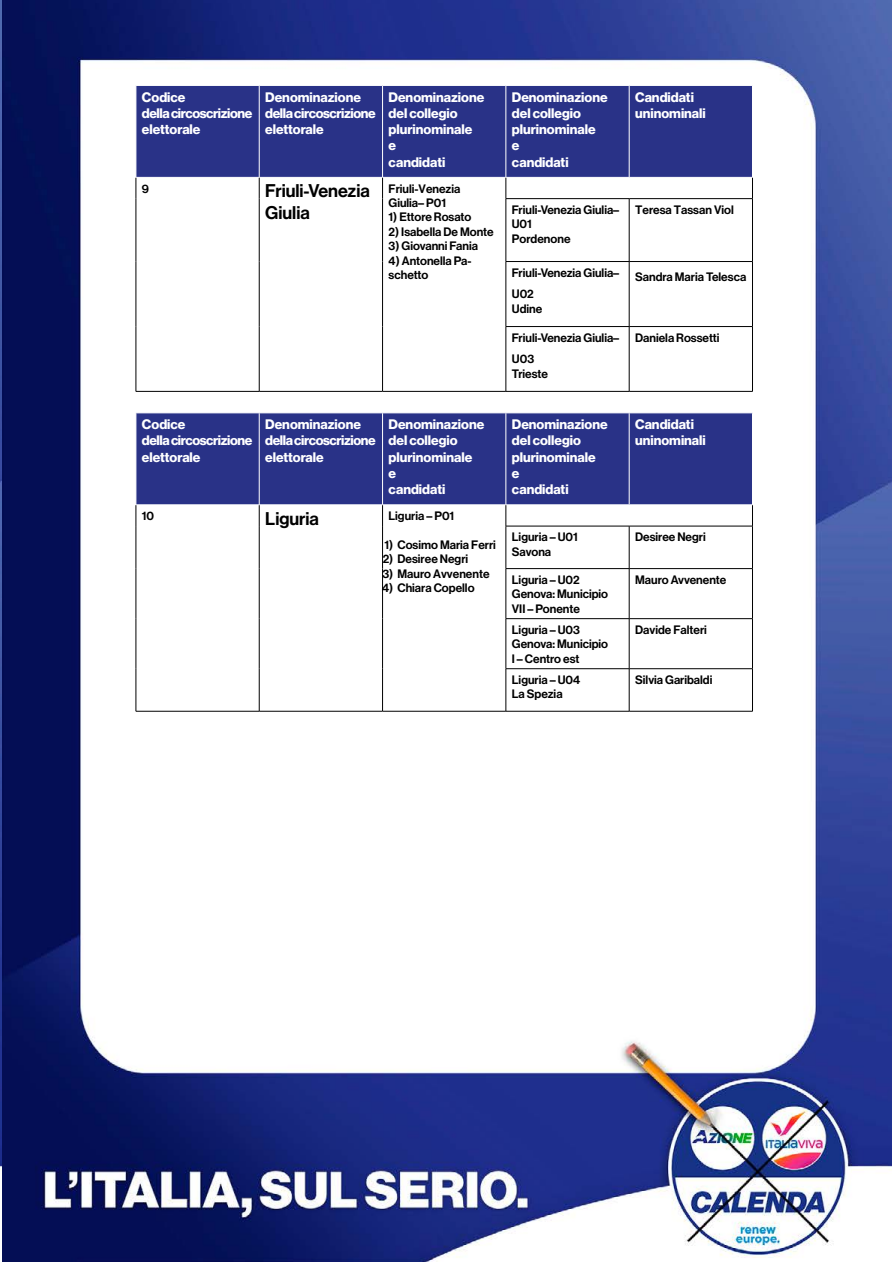
<style>
.page{position:relative;width:893px;height:1263px;background:#fff}
.page>*{position:absolute;margin:0;border:0;box-sizing:border-box;transform-origin:0 0}
.t1{font:18px/21.6px "N Haas Grotesk DS Pro 65 Md";color:#000}
.t2{font:13.5px/16.2px "N Haas Grotesk DS Pro 75 Bd";color:#fff}
.t3{font:13.5px/16.2px "N Haas Grotesk DS Pro 75 Bd";letter-spacing:-.03em;color:#fff}
.t4{font:12px/14.4px "N Haas Grotesk DS Pro 65 Md";color:#000}
</style>
<div class="page">
<img style="left:0;top:0;width:892px;height:1262px">
<div style="left:137px;top:86px;width:615px;height:91px;background:#293287"></div>
<hr style="left:136px;top:85px;width:123px;height:1px;background:#fff">
<hr style="left:136px;top:86px;width:1px;height:91px;background:#fff">
<hr style="left:259px;top:85px;width:124px;height:1px;background:#fff">
<hr style="left:259px;top:86px;width:1px;height:91px;background:#fff">
<hr style="left:383px;top:85px;width:123px;height:1px;background:#fff">
<hr style="left:382px;top:86px;width:1px;height:91px;background:#fff">
<hr style="left:506px;top:85px;width:123px;height:1px;background:#fff">
<hr style="left:505px;top:86px;width:1px;height:91px;background:#fff">
<hr style="left:629px;top:85px;width:124px;height:1px;background:#fff">
<hr style="left:629px;top:86px;width:1px;height:91px;background:#fff">
<hr style="left:752px;top:86px;width:1px;height:91px;background:#fff">
<hr style="left:136px;top:177px;width:123px;height:1px;background:#fff">
<hr style="left:259px;top:177px;width:124px;height:1px;background:#fff">
<hr style="left:383px;top:177px;width:123px;height:1px;background:#fff">
<hr style="left:506px;top:177px;width:123px;height:1px;background:#fff">
<hr style="left:629px;top:177px;width:124px;height:1px;background:#fff">
<svg style="left:136px;top:178px;width:1px;height:21px"></svg>
<svg style="left:259px;top:178px;width:1px;height:21px"></svg>
<svg style="left:382px;top:178px;width:1px;height:21px"></svg>
<svg style="left:506px;top:178px;width:1px;height:20px"></svg>
<svg style="left:752px;top:178px;width:1px;height:20px"></svg>
<hr style="left:136px;top:199px;width:1px;height:62px;background:#000">
<hr style="left:259px;top:199px;width:1px;height:62px;background:#000">
<hr style="left:382px;top:199px;width:1px;height:62px;background:#000">
<hr style="left:506px;top:198px;width:123px;height:1px;background:#000">
<hr style="left:506px;top:199px;width:1px;height:62px;background:#000">
<hr style="left:629px;top:198px;width:124px;height:1px;background:#000">
<hr style="left:629px;top:199px;width:1px;height:62px;background:#000">
<hr style="left:752px;top:199px;width:1px;height:62px;background:#000">
<hr style="left:136px;top:261px;width:1px;height:66px;background:#000">
<hr style="left:259px;top:261px;width:1px;height:66px;background:#000">
<hr style="left:382px;top:261px;width:1px;height:66px;background:#000">
<hr style="left:506px;top:261px;width:123px;height:1px;background:#000">
<hr style="left:506px;top:262px;width:1px;height:64px;background:#000">
<hr style="left:629px;top:261px;width:124px;height:1px;background:#000">
<hr style="left:629px;top:262px;width:1px;height:64px;background:#000">
<hr style="left:752px;top:262px;width:1px;height:64px;background:#000">
<hr style="left:136px;top:327px;width:1px;height:64px;background:#000">
<hr style="left:259px;top:327px;width:1px;height:64px;background:#000">
<hr style="left:382px;top:327px;width:1px;height:64px;background:#000">
<hr style="left:506px;top:326px;width:123px;height:1px;background:#000">
<hr style="left:506px;top:327px;width:1px;height:64px;background:#000">
<hr style="left:629px;top:326px;width:124px;height:1px;background:#000">
<hr style="left:629px;top:327px;width:1px;height:64px;background:#000">
<hr style="left:752px;top:327px;width:1px;height:64px;background:#000">
<hr style="left:136px;top:391px;width:123px;height:1px;background:#000">
<hr style="left:259px;top:391px;width:124px;height:1px;background:#000">
<hr style="left:383px;top:391px;width:123px;height:1px;background:#000">
<hr style="left:506px;top:391px;width:123px;height:1px;background:#000">
<hr style="left:629px;top:391px;width:124px;height:1px;background:#000">
<div style="left:137px;top:413px;width:615px;height:91px;background:#293287"></div>
<hr style="left:136px;top:412px;width:123px;height:1px;background:#fff">
<hr style="left:136px;top:413px;width:1px;height:91px;background:#fff">
<hr style="left:259px;top:412px;width:124px;height:1px;background:#fff">
<hr style="left:259px;top:413px;width:1px;height:91px;background:#fff">
<hr style="left:383px;top:412px;width:123px;height:1px;background:#fff">
<hr style="left:382px;top:413px;width:1px;height:91px;background:#fff">
<hr style="left:506px;top:412px;width:123px;height:1px;background:#fff">
<hr style="left:505px;top:413px;width:1px;height:91px;background:#fff">
<hr style="left:629px;top:412px;width:124px;height:1px;background:#fff">
<hr style="left:629px;top:413px;width:1px;height:91px;background:#fff">
<hr style="left:752px;top:413px;width:1px;height:91px;background:#fff">
<hr style="left:136px;top:504px;width:123px;height:1px;background:#fff">
<hr style="left:259px;top:504px;width:124px;height:1px;background:#fff">
<hr style="left:383px;top:504px;width:123px;height:1px;background:#fff">
<hr style="left:506px;top:504px;width:123px;height:1px;background:#fff">
<hr style="left:629px;top:504px;width:124px;height:1px;background:#fff">
<svg style="left:136px;top:505px;width:1px;height:21px"></svg>
<svg style="left:259px;top:505px;width:1px;height:21px"></svg>
<svg style="left:382px;top:505px;width:1px;height:21px"></svg>
<svg style="left:506px;top:505px;width:1px;height:21px"></svg>
<svg style="left:752px;top:505px;width:1px;height:21px"></svg>
<hr style="left:136px;top:526px;width:1px;height:43px;background:#000">
<hr style="left:259px;top:526px;width:1px;height:43px;background:#000">
<hr style="left:382px;top:526px;width:1px;height:43px;background:#000">
<hr style="left:506px;top:526px;width:123px;height:1px;background:#000">
<hr style="left:506px;top:526px;width:1px;height:42px;background:#000">
<hr style="left:629px;top:526px;width:124px;height:1px;background:#000">
<hr style="left:629px;top:526px;width:1px;height:42px;background:#000">
<hr style="left:752px;top:526px;width:1px;height:42px;background:#000">
<hr style="left:136px;top:569px;width:1px;height:50px;background:#000">
<hr style="left:259px;top:569px;width:1px;height:50px;background:#000">
<hr style="left:382px;top:569px;width:1px;height:50px;background:#000">
<hr style="left:506px;top:568px;width:123px;height:1px;background:#000">
<hr style="left:506px;top:569px;width:1px;height:49px;background:#000">
<hr style="left:629px;top:568px;width:124px;height:1px;background:#000">
<hr style="left:629px;top:569px;width:1px;height:49px;background:#000">
<hr style="left:752px;top:569px;width:1px;height:49px;background:#000">
<hr style="left:136px;top:619px;width:1px;height:50px;background:#000">
<hr style="left:259px;top:619px;width:1px;height:50px;background:#000">
<hr style="left:382px;top:619px;width:1px;height:50px;background:#000">
<hr style="left:506px;top:618px;width:123px;height:1px;background:#000">
<hr style="left:506px;top:619px;width:1px;height:49px;background:#000">
<hr style="left:629px;top:618px;width:124px;height:1px;background:#000">
<hr style="left:629px;top:619px;width:1px;height:49px;background:#000">
<hr style="left:752px;top:619px;width:1px;height:49px;background:#000">
<hr style="left:136px;top:669px;width:1px;height:42px;background:#000">
<hr style="left:259px;top:669px;width:1px;height:42px;background:#000">
<hr style="left:382px;top:669px;width:1px;height:42px;background:#000">
<hr style="left:506px;top:668px;width:123px;height:1px;background:#000">
<hr style="left:506px;top:669px;width:1px;height:42px;background:#000">
<hr style="left:629px;top:668px;width:124px;height:1px;background:#000">
<hr style="left:629px;top:669px;width:1px;height:42px;background:#000">
<hr style="left:752px;top:669px;width:1px;height:42px;background:#000">
<hr style="left:136px;top:711px;width:123px;height:1px;background:#000">
<hr style="left:259px;top:711px;width:124px;height:1px;background:#000">
<hr style="left:383px;top:711px;width:123px;height:1px;background:#000">
<hr style="left:506px;top:711px;width:123px;height:1px;background:#000">
<hr style="left:629px;top:711px;width:124px;height:1px;background:#000">
<p class="t3" style="left:142px;top:89px;width:112px">Codice<br>della circoscrizione elettorale</p>
<p class="t2" style="left:265px;top:89px;width:112px">Denominazione della circoscrizione elettorale</p>
<p class="t2" style="left:389px;top:89px;width:97px">Denominazione del collegio plurinominale<br>e<br>candidati</p>
<p class="t2" style="left:512px;top:89px;width:97px">Denominazione del collegio plurinominale<br>e<br>candidati</p>
<p class="t2" style="left:635px;top:89px;width:72px">Candidati uninominali</p>
<p class="t4" style="left:142px;top:181px;width:9px">9</p>
<h1 class="t1" style="left:265px;top:180px;width:106px">Friuli-Venezia<br>Giulia</h1>
<p class="t4" style="left:389px;top:181px;width:73px">Friuli-Venezia<br>Giulia– P01</p>
<p class="t4" style="left:512px;top:203px;width:109px">Friuli-Venezia Giulia–<br>U01<br>Pordenone</p>
<p class="t4" style="left:635px;top:203px;width:100px">Teresa Tassan Viol</p>
<p class="t4" style="left:512px;top:262px;width:109px;line-height:21.6px">Friuli-Venezia Giulia–<br>U02</p>
<p class="t4" style="left:512px;top:302px;width:32px">Udine</p>
<p class="t4" style="left:389px;top:210px;width:84px">1) Ettore Rosato</p>
<p class="t4" style="left:389px;top:225px;width:107px">2) Isabella De Monte</p>
<p class="t4" style="left:389px;top:239px;width:91px">3) Giovanni Fania</p>
<p class="t4" style="left:389px;top:253px;width:85px">4) Antonella Pa&shy;schetto</p>
<p class="t4" style="left:635px;top:270px;width:113px">Sandra Maria Telesca</p>
<p class="t4" style="left:512px;top:327px;width:109px;line-height:21.6px">Friuli-Venezia Giulia–<br>U03</p>
<p class="t4" style="left:512px;top:367px;width:38px">Trieste</p>
<p class="t4" style="left:635px;top:331px;width:86px">Daniela Rossetti</p>
<p class="t3" style="left:142px;top:417px;width:112px">Codice<br>della circoscrizione elettorale</p>
<p class="t2" style="left:265px;top:417px;width:112px">Denominazione della circoscrizione elettorale</p>
<p class="t2" style="left:389px;top:417px;width:97px">Denominazione del collegio plurinominale<br>e<br>candidati</p>
<p class="t2" style="left:512px;top:417px;width:97px">Denominazione del collegio plurinominale<br>e<br>candidati</p>
<p class="t2" style="left:635px;top:417px;width:72px">Candidati uninominali</p>
<p class="t4" style="left:142px;top:509px;width:14px">10</p>
<h1 class="t1" style="left:265px;top:508px;width:55px">Liguria</h1>
<p class="t4" style="left:389px;top:509px;width:67px">Liguria – P01</p>
<p class="t4" style="left:385px;top:538px;width:113px">1) Cosimo Maria Ferri</p>
<p class="t4" style="left:383px;top:552px;width:87px">2) Desiree Negri</p>
<p class="t4" style="left:382px;top:566px;width:109px">3) Mauro Avvenente</p>
<p class="t4" style="left:382px;top:581px;width:94px">4) Chiara Copello</p>
<p class="t4" style="left:512px;top:530px;width:67px">Liguria – U01<br>Savona</p>
<p class="t4" style="left:635px;top:530px;width:72px">Desiree Negri</p>
<p class="t4" style="left:512px;top:573px;width:98px">Liguria – U02<br>Genova: Municipio<br>VII – Ponente</p>
<p class="t4" style="left:635px;top:573px;width:93px">Mauro Avvenente</p>
<p class="t4" style="left:512px;top:623px;width:98px">Liguria – U03<br>Genova: Municipio<br>I – Centro est</p>
<p class="t4" style="left:635px;top:623px;width:73px">Davide Falteri</p>
<p class="t4" style="left:512px;top:673px;width:70px">Liguria – U04<br>La Spezia</p>
<p class="t4" style="left:635px;top:673px;width:79px">Silvia Garibaldi</p>
</div>
